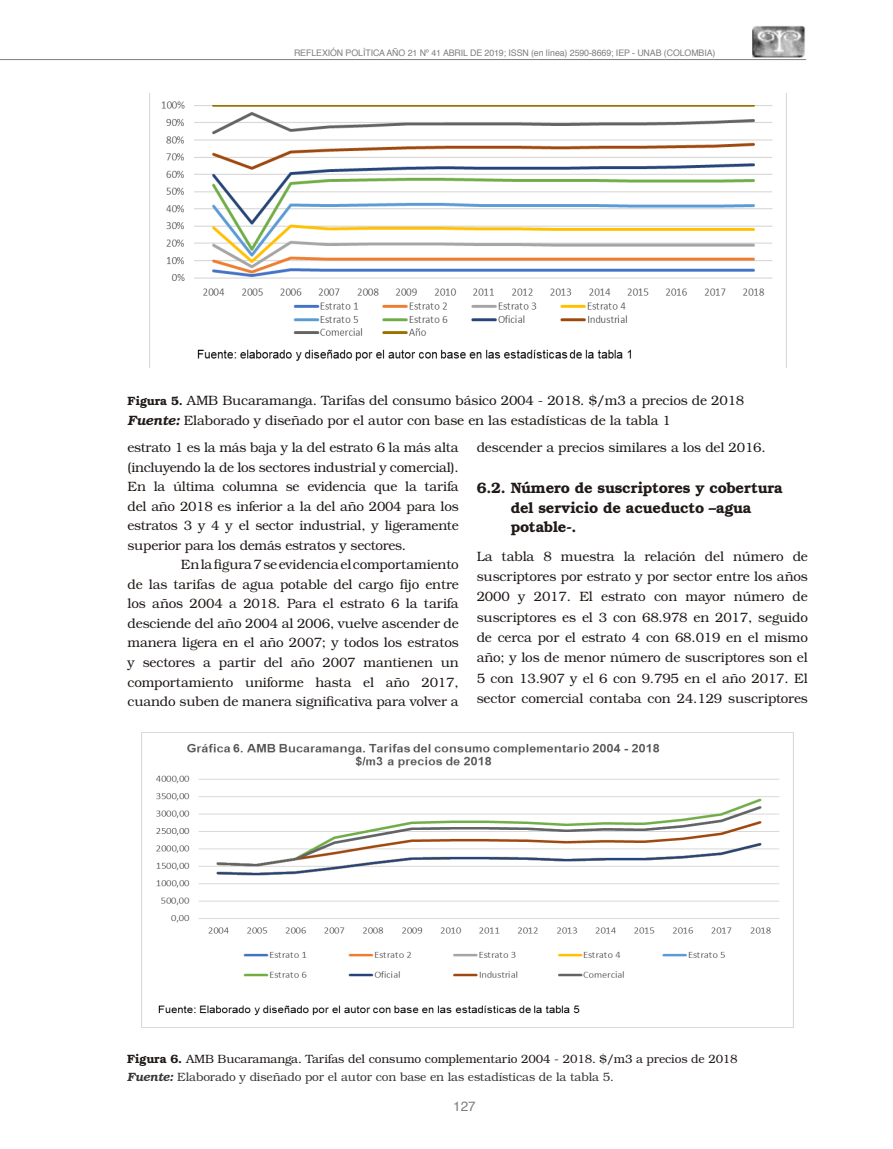
<style>
.page{position:relative;width:893px;height:1149px;background:#fff}
.page>*{position:absolute;margin:0;border:0;box-sizing:border-box;transform-origin:0 0}
.t1{font:700 15px/19.5px "Te X Gyre Bonum";letter-spacing:-.01em;color:#1f1917}
.primer_parrafo{font:13.5px/19.5px "Te X Gyre Bonum";letter-spacing:-.01em;color:#1f1917;text-align:justify}
.t2{font:13.5px "Helvetica";color:#7f7f7f}
.figuras_anidado{font:12px "Te X Gyre Bonum";letter-spacing:-.01em;color:#1f1917}
.fuente_anidado{font:12px "Te X Gyre Bonum";letter-spacing:-.01em;color:#363636}
.t3{font:9px "Helvetica";letter-spacing:-.01em;color:#7f7f7f}
.s1{font-weight:700;font-size:12px}
.s2{font-weight:700;font-style:italic}
.s3{font-weight:700}
</style>
<div class="page">
<img style="left:752px;top:26px;width:54px;height:31px">
<hr style="left:0;top:59px;width:806px;height:1px;background:#7f7f7f">
<img style="left:149px;top:94px;width:624px;height:273px">
<img style="left:141px;top:732px;width:653px;height:295px">
<p class="t3" style="left:294px;top:46px;width:423px">REFLEXIÓN POLÍTICA AÑO 21 Nº 41 ABRIL DE 2019; ISSN (en línea) 2590-8669; IEP - UNAB (COLOMBIA)</p>
<p class="primer_parrafo" style="left:128px;top:389px;width:618px"><span class="s1">Figura 5.</span> AMB Bucaramanga. Tarifas del consumo básico 2004 - 2018. $/m3 a precios de 2018</p>
<p class="primer_parrafo" style="left:128px;top:409px;width:545px"><span class="s2">Fuente:</span> Elaborado y diseñado por el autor con base en las estadísticas de la tabla 1</p>
<p class="primer_parrafo" style="left:128px;top:437px;width:333px">estrato 1 es la más baja y la del estrato 6 la más alta (incluyendo la de los sectores industrial y comercial).<br>En la última columna se evidencia que la tarifa del año 2018 es inferior a la del año 2004 para los estratos 3 y 4 y el sector industrial, y ligeramente superior para los demás estratos y sectores.</p>
<p class="primer_parrafo" style="left:128px;top:554px;width:333px;text-indent:53px">En la figura 7 se evidencia el comportamiento de las tarifas de agua potable del cargo fijo entre los años 2004 a 2018. Para el estrato 6 la tarifa desciende del año 2004 al 2006, vuelve ascender de manera ligera en el año 2007; y todos los estratos y sectores a partir del año 2007 mantienen un comportamiento uniforme hasta el año 2017, cuando suben de manera significativa para volver a</p>
<p class="primer_parrafo" style="left:477px;top:437px;width:291px">descender a precios similares a los del 2016.</p>
<p class="t1" style="left:511px;top:477px;width:274px;text-indent:-34px">6.2. Número de suscriptores y cobertura del servicio de acueducto –agua potable-.</p>
<p class="primer_parrafo" style="left:477px;top:545px;width:333px;line-height:20.2px">La tabla 8 muestra la relación del número de suscriptores por estrato y por sector entre los años 2000 y 2017. El estrato con mayor número de suscriptores es el 3 con 68.978 en 2017, seguido de cerca por el estrato 4 con 68.019 en el mismo año; y los de menor número de suscriptores son el 5 con 13.907 y el 6 con 9.795 en el año 2017. El sector comercial contaba con 24.129 suscriptores</p>
<p class="figuras_anidado" style="left:127px;top:1049px;width:612px"><span class="s3">Figura 6.</span> AMB Bucaramanga. Tarifas del consumo complementario 2004 - 2018. $/m3 a precios de 2018</p>
<p class="fuente_anidado" style="left:127px;top:1067px;width:488px"><span class="s2">Fuente:</span> Elaborado y diseñado por el autor con base en las estadísticas de la tabla 5.</p>
<p class="t2" style="left:453px;top:1095px;width:24px">127</p>
</div>
